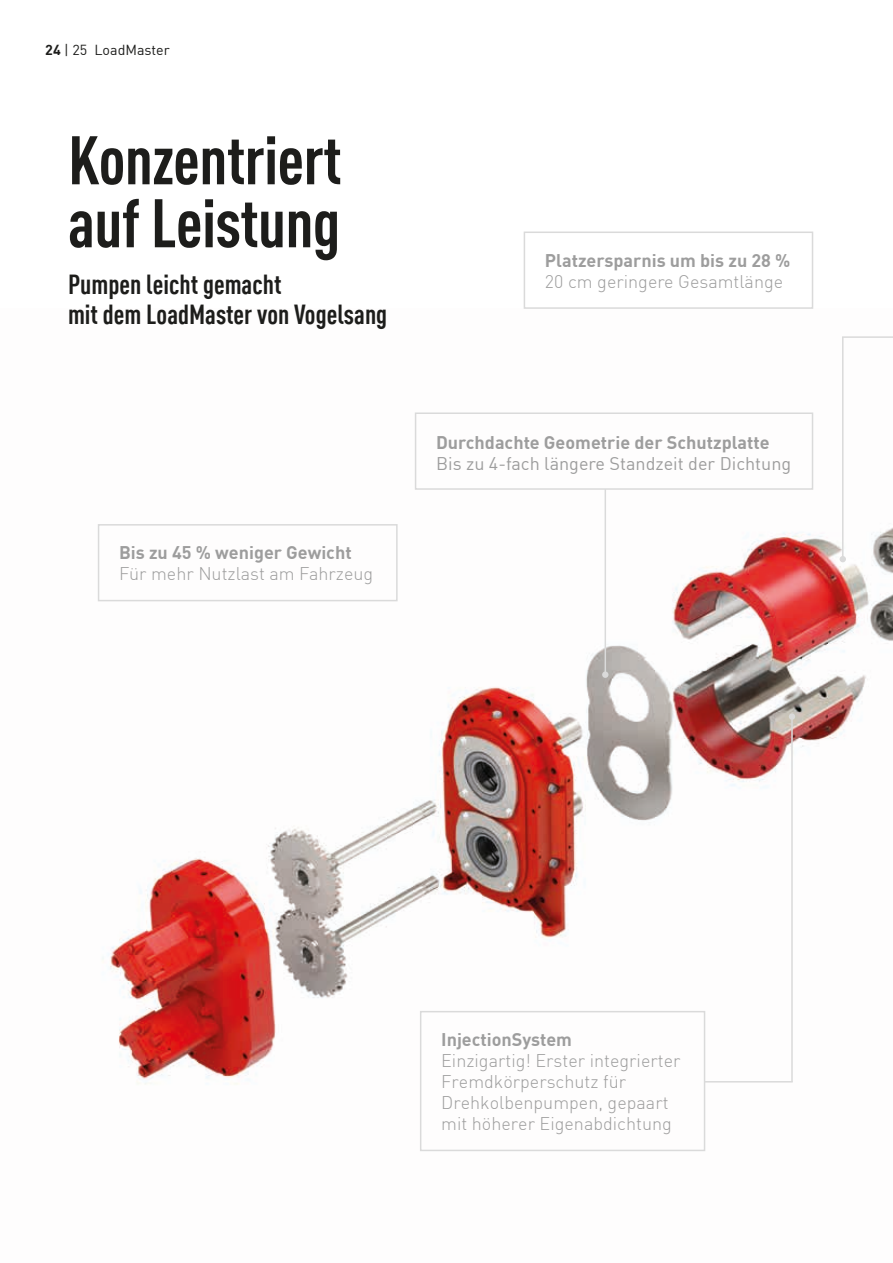
<style>
.page{position:relative;width:893px;height:1263px;background:#fff}
.page>*{position:absolute;margin:0;border:0;box-sizing:border-box;transform-origin:0 0}
.t1{font:700 condensed 67.5px/63px "DIN Pro";letter-spacing:-.01em;color:#1d1d1b}
.t2{font:700 condensed 27px/30px "DIN Pro";color:#1d1d1b}
.t3{font:300 18px/21px "DIN Pro";color:#9d9d9d}
.t4{font:700 18px "DIN Pro";color:#9d9d9d}
.t5{font:18px "DIN Pro";color:#9d9d9d}
.t6{font:14.25px "DIN Pro";color:#1d1d1b}
.s1{font-weight:700}
</style>
<div class="page">
<img style="left:98px;top:338px;width:795px;height:813px">
<div style="left:524px;top:232px;width:289px;height:77px;border:2px solid #dadada"></div>
<div style="left:415px;top:412px;width:398px;height:78px;border:2px solid #dadada"></div>
<div style="left:98px;top:524px;width:300px;height:77px;border:2px solid #dadada"></div>
<hr style="left:842px;top:337px;width:1px;height:220px;background:#dadada">
<hr style="left:605px;top:489px;width:1px;height:184px;background:#dadada">
<hr style="left:791px;top:716px;width:2px;height:366px;background:#dadada">
<svg style="left:840px;top:556px;width:6px;height:6px"></svg>
<div style="left:602px;top:671px;width:6px;height:7px;background:#dadada;border-radius:50%"></div>
<div style="left:789px;top:713px;width:6px;height:7px;background:#dadada;border-radius:50%"></div>
<div style="left:420px;top:1011px;width:285px;height:140px;border:2px solid #dadada"></div>
<hr style="left:842px;top:336px;width:51px;height:2px;background:#dadada">
<hr style="left:705px;top:1081px;width:88px;height:1px;background:#dadada">
<p class="t6" style="left:45px;top:39px;width:126px"><span class="s1">24</span> | 25 LoadMaster</p>
<h1 class="t1" style="left:68px;top:124px;width:275px">Konzentriert auf Leistung</h1>
<h2 class="t2" style="left:68px;top:268px;width:321px">Pumpen leicht gemacht<br>mit dem LoadMaster von Vogelsang</h2>
<p class="t4" style="left:119px;top:538px;width:234px">Bis zu 45 % weniger Gewicht</p>
<p class="t3" style="left:119px;top:562px;width:256px">Für mehr Nutzlast am Fahrzeug</p>
<p class="t4" style="left:545px;top:246px;width:247px">Platzersparnis um bis zu 28 %</p>
<p class="t3" style="left:545px;top:269px;width:240px">20 cm geringere Gesamtlänge</p>
<p class="t4" style="left:436px;top:429px;width:335px">Durchdachte Geometrie der Schutzplatte</p>
<p class="t5" style="left:436px;top:450px;width:357px">Bis zu 4-fach längere Standzeit der Dichtung</p>
<p class="t4" style="left:441px;top:1025px;width:132px">InjectionSystem</p>
<p class="t3" style="left:441px;top:1049px;width:241px">Einzigartig! Erster integrierter<br>Fremdkörperschutz für<br>Drehkolbenpumpen, gepaart mit höherer Eigenabdichtung</p>
</div>
